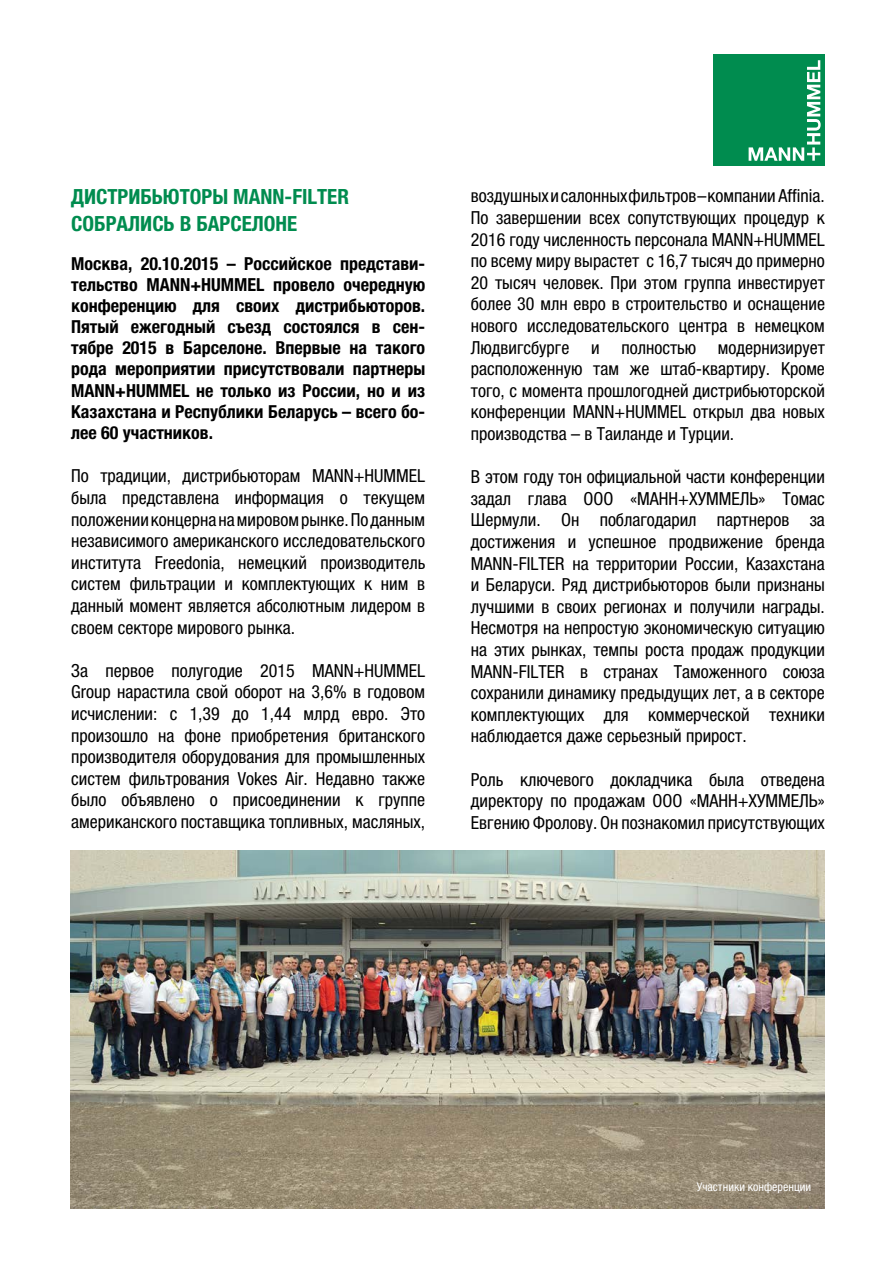
<style>
.page{position:relative;width:893px;height:1263px;background:#fff}
.page>*{position:absolute;margin:0;border:0;box-sizing:border-box;transform-origin:0 0}
.t1{font:700 condensed 21px/27px "Helvetica Neue LTW1 G";color:#008c4f}
.t2{font:condensed 18px/21.6px "Helvetica Neue LTW1 G";color:#000;text-align:justify}
.t3{font:700 condensed 18px/21.1px "Helvetica Neue LTW1 G";color:#000;text-align:justify}
.t4{font:condensed 12px "Helvetica Neue LTW1 G";color:#fff}
</style>
<div class="page">
<img style="left:70px;top:850px;width:755px;height:359px">
<div style="left:714px;top:54px;width:111px;height:111px;background:#008c4f"></div>
<svg style="left:749px;top:60px;width:72px;height:101px"></svg>
<p class="t1" style="left:71px;top:184px;width:279px">ДИСТРИБЬЮТОРЫ MANN-FILTER<br>СОБРАЛИСЬ В БАРСЕЛОНЕ</p>
<p class="t3" style="left:71px;top:254px;width:356px">Москва, 20.10.2015 – Российское представи&shy;тельство MANN+HUMMEL провело очередную конференцию для своих дистрибьюторов.<br>Пятый ежегодный съезд состоялся в сен&shy;тябре 2015 в Барселоне. Впервые на такого рода мероприятии присутствовали партнеры MANN+HUMMEL не только из России, но и из Казахстана и Республики Беларусь – всего бо&shy;лее 60 участников.</p>
<p class="t2" style="left:71px;top:465px;width:356px">По традиции, дистрибьюторам MANN+HUMMEL была представлена информация о текущем положении концерна на мировом рынке. По данным независимого американского исследовательского института Freedonia, немецкий производитель систем фильтрации и комплектующих к ним в данный момент является абсолютным лидером в своем секторе мирового рынка.</p>
<p class="t2" style="left:71px;top:660px;width:355px">За первое полугодие 2015 MANN+HUMMEL Group нарастила свой оборот на 3,6% в годовом исчислении: с 1,39 до 1,44 млрд евро. Это произошло на фоне приобретения британского производителя оборудования для промышленных систем фильтрования Vokes Air. Недавно также было объявлено о присоединении к группе американского поставщика топливных, масляных,</p>
<p class="t2" style="left:471px;top:185px;width:356px">воздушных и салонных фильтров – компании Affinia.<br>По завершении всех сопутствующих процедур к 2016 году численность персонала MANN+HUMMEL по всему миру вырастет с 16,7 тысяч до примерно 20 тысяч человек. При этом группа инвестирует более 30 млн евро в строительство и оснащение нового исследовательского центра в немецком Людвигсбурге и полностью модернизирует расположенную там же штаб-квартиру. Кроме того, с момента прошлогодней дистрибьюторской конференции MANN+HUMMEL открыл два новых производства – в Таиланде и Турции.</p>
<p class="t2" style="left:471px;top:466px;width:356px">В этом году тон официальной части конференции задал глава ООО «МАНН+ХУММЕЛЬ» Томас Шермули. Он поблагодарил партнеров за достижения и успешное продвижение бренда MANN-FILTER на территории России, Казахстана и Беларуси. Ряд дистрибьюторов были признаны лучшими в своих регионах и получили награды.<br>Несмотря на непростую экономическую ситуацию на этих рынках, темпы роста продаж продукции MANN-FILTER в странах Таможенного союза сохранили динамику предыдущих лет, а в секторе комплектующих для коммерческой техники наблюдается даже серьезный прирост.</p>
<p class="t2" style="left:471px;top:768px;width:356px">Роль ключевого докладчика была отведена директору по продажам ООО «МАНН+ХУММЕЛЬ» Евгению Фролову. Он познакомил присутствующих</p>
<p class="t4" style="left:697px;top:1179px;width:116px">Участники конференции</p>
</div>
